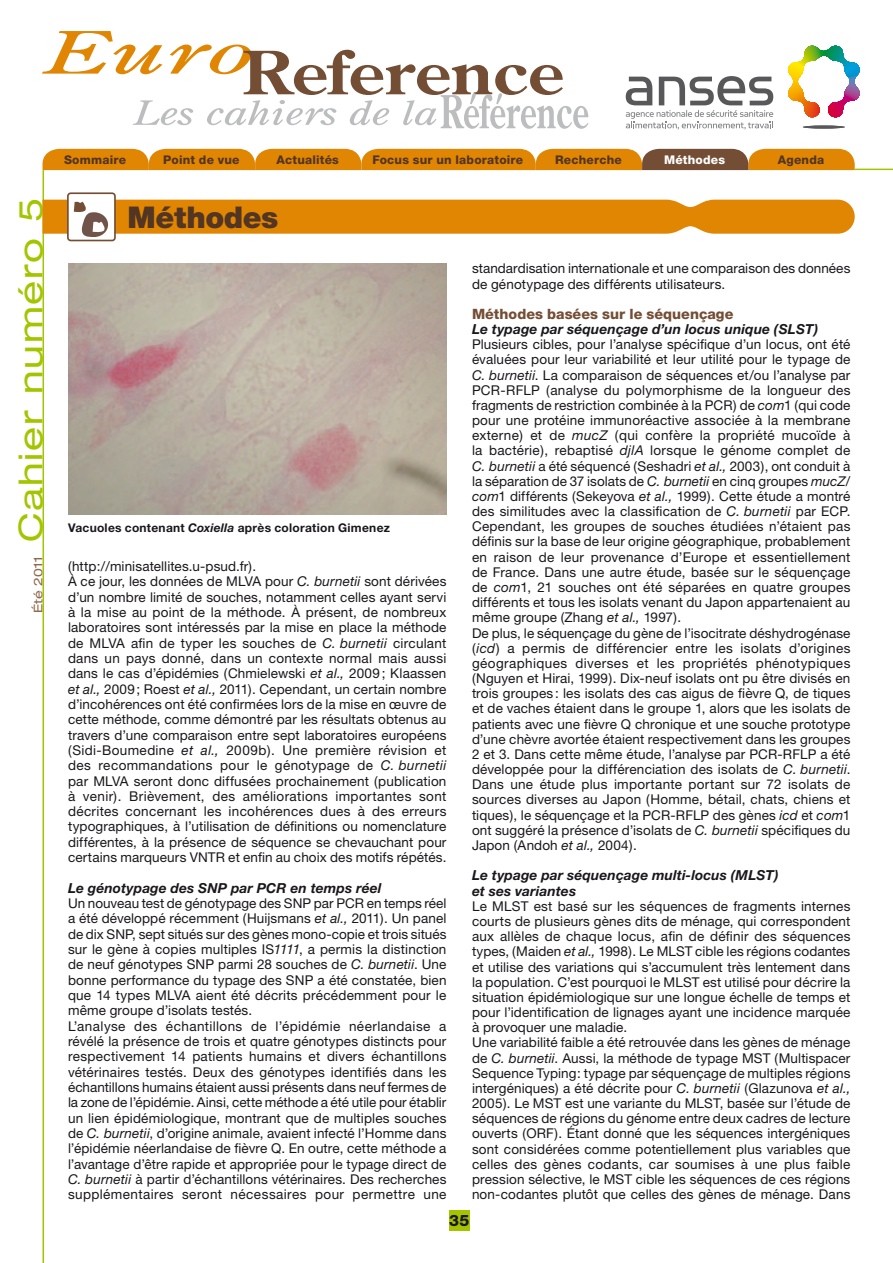
<style>
.page{position:relative;width:893px;height:1263px;background:#fff}
.page>*{position:absolute;margin:0;border:0;box-sizing:border-box;transform-origin:0 0}
.t1{font:expanded 33px "Helvetica Neue";letter-spacing:.05em;color:#a5c400;scale:1.1 1}
.t2{font:900 30px "Helvetica Neue";letter-spacing:-.015em;color:#523522}
.t3{font:800 15.75px "Helvetica Neue";color:#1a171c}
.t4{font:800 14.25px "Helvetica Neue";color:#744d35}
.t5{font:italic 700 13.8px/15.1px "Helvetica Neue";letter-spacing:.01em;color:#1a171c}
.t6{font:13.5px/15.1px "Helvetica Neue";letter-spacing:.01em;color:#1a171c}
.t7{font:800 12px "Helvetica Neue";letter-spacing:.015em;color:#523522}
.t8{font:700 12px "Helvetica Neue";letter-spacing:.02em;color:#1a171c}
.t9{font:800 12px "Helvetica Neue";letter-spacing:.02em;color:#fff}
.t10{font:expanded 12px "Helvetica Neue";color:#8d6950;scale:1.1 1}
.s1{font-style:italic}
</style>
<div class="page">
<svg style="left:42px;top:31px;width:546px;height:98px"></svg>
<svg style="left:788px;top:46px;width:72px;height:72px"></svg>
<hr style="left:822px;top:82px;width:3px;height:36px;background:#e2001a">
<svg style="left:803px;top:125px;width:42px;height:4px"></svg>
<svg style="left:626px;top:76px;width:147px;height:54px"></svg>
<div style="left:449px;top:1210px;width:20px;height:21px;background:#a5c400"></div>
<hr style="left:855px;top:169px;width:38px;height:1px;background:#a5c400">
<svg style="left:43px;top:149px;width:812px;height:21px;background:#d48313"></svg>
<hr style="left:43px;top:170px;width:1px;height:1093px;background:#a5c400">
<div style="left:67px;top:192px;width:49px;height:49px;border:2px solid #744d35;border-radius:3px"></div>
<svg style="left:43px;top:200px;width:812px;height:37px;background:#e29525"></svg>
<img style="left:68px;top:264px;width:378px;height:250px">
<p class="t7" style="left:64px;top:152px;width:64px">Sommaire</p>
<p class="t7" style="left:163px;top:152px;width:78px">Point de vue</p>
<p class="t7" style="left:277px;top:152px;width:64px">Actualités</p>
<p class="t7" style="left:372px;top:152px;width:152px">Focus sur un laboratoire</p>
<p class="t7" style="left:555px;top:152px;width:68px">Recherche</p>
<p class="t7" style="left:778px;top:152px;width:48px">Agenda</p>
<p class="t9" style="left:664px;top:152px;width:63px">Méthodes</p>
<h1 class="t1" style="left:11px;top:542px;width:315px;rotate:-90deg">Cahier numéro 5</h1>
<h2 class="t2" style="left:128px;top:199px;width:152px">Méthodes</h2>
<p class="t8" style="left:68px;top:521px;width:323px">Vacuoles contenant <span class="s1">Coxiella</span> après coloration Gimenez</p>
<p class="t10" style="left:31px;top:613px;width:54px;rotate:-90deg">Été 2011</p>
<p class="t6" style="left:68px;top:558px;width:380px">(http://minisatellites.u-psud.fr).<br>À ce jour, les données de MLVA pour <span class="s1">C. burnetii</span> sont dérivées d’un nombre limité de souches, notamment celles ayant servi à la mise au point de la méthode. À présent, de nombreux laboratoires sont intéressés par la mise en place la méthode de MLVA afin de typer les souches de <span class="s1">C. burnetii</span> circulant dans un pays donné, dans un contexte normal mais aussi dans le cas d’épidémies (Chmielewski <span class="s1">et al.,</span> 2009; Klaassen <span class="s1">et al.,</span> 2009; Roest <span class="s1">et al.,</span> 2011). Cependant, un certain nombre d’incohérences ont été confirmées lors de la mise en œuvre de cette méthode, comme démontré par les résultats obtenus au travers d’une comparaison entre sept laboratoires européens (Sidi-Boumedine <span class="s1">et al.,</span> 2009b). Une première révision et des recommandations pour le génotypage de <span class="s1">C. burnetii </span>par MLVA seront donc diffusées prochainement (publication à venir). Brièvement, des améliorations importantes sont décrites concernant les incohérences dues à des erreurs typographiques, à l’utilisation de définitions ou nomenclature différentes, à la présence de séquence se chevauchant pour certains marqueurs VNTR et enfin au choix des motifs répétés.</p>
<p class="t5" style="left:68px;top:880px;width:315px">Le génotypage des SNP par PCR en temps réel</p>
<p class="t6" style="left:68px;top:895px;width:380px">Un nouveau test de génotypage des SNP par PCR en temps réel a été développé récemment (Huijsmans <span class="s1">et al.,</span> 2011). Un panel de dix SNP, sept situés sur des gènes mono-copie et trois situés sur le gène à copies multiples IS<span class="s1">1111</span>, a permis la distinction de neuf génotypes SNP parmi 28 souches de <span class="s1">C. burnetii</span>. Une bonne performance du typage des SNP a été constatée, bien que 14 types MLVA aient été décrits précédemment pour le même groupe d’isolats testés.<br>L’analyse des échantillons de l’épidémie néerlandaise a révélé la présence de trois et quatre génotypes distincts pour respectivement 14 patients humains et divers échantillons vétérinaires testés. Deux des génotypes identifiés dans les échantillons humains étaient aussi présents dans neuf fermes de la zone de l’épidémie. Ainsi, cette méthode a été utile pour établir un lien épidémiologique, montrant que de multiples souches de <span class="s1">C. burnetii</span>, d’origine animale, avaient infecté l’Homme dans l’épidémie néerlandaise de fièvre Q. En outre, cette méthode a l’avantage d’être rapide et appropriée pour le typage direct de <span class="s1">C. burnetii</span> à partir d’échantillons vétérinaires. Des recherches supplémentaires seront nécessaires pour permettre une</p>
<p class="t6" style="left:472px;top:261px;width:380px">standardisation internationale et une comparaison des données de génotypage des différents utilisateurs.</p>
<p class="t4" style="left:472px;top:305px;width:263px">Méthodes basées sur le séquençage</p>
<p class="t5" style="left:472px;top:321px;width:348px">Le typage par séquençage d’un locus unique (SLST)</p>
<p class="t6" style="left:472px;top:337px;width:380px">Plusieurs cibles, pour l’analyse spécifique d’un locus, ont été évaluées pour leur variabilité et leur utilité pour le typage de <span class="s1">C. burnetii</span>. La comparaison de séquences et/ou l’analyse par PCR-RFLP (analyse du polymorphisme de la longueur des fragments de restriction combinée à la PCR) de <span class="s1">com</span>1 (qui code pour une protéine immunoréactive associée à la membrane externe) et de <span class="s1">mucZ</span> (qui confère la propriété mucoïde à la bactérie), rebaptisé <span class="s1">djlA</span> lorsque le génome complet de <span class="s1">C. burnetii</span> a été séquencé (Seshadri <span class="s1">et al.,</span> 2003), ont conduit à la séparation de 37 isolats de <span class="s1">C. burnetii</span> en cinq groupes <span class="s1">mucZ</span>/ <span class="s1">com</span>1 différents (Sekeyova <span class="s1">et al.,</span> 1999). Cette étude a montré des similitudes avec la classification de <span class="s1">C. burnetii</span> par ECP.<br>Cependant, les groupes de souches étudiées n’étaient pas définis sur la base de leur origine géographique, probablement en raison de leur provenance d’Europe et essentiellement de France. Dans une autre étude, basée sur le séquençage de <span class="s1">com</span>1, 21 souches ont été séparées en quatre groupes différents et tous les isolats venant du Japon appartenaient au même groupe (Zhang <span class="s1">et al.,</span> 1997).<br>De plus, le séquençage du gène de l’isocitrate déshydrogénase (<span class="s1">icd</span>) a permis de différencier entre les isolats d’origines géographiques diverses et les propriétés phénotypiques (Nguyen et Hirai, 1999). Dix-neuf isolats ont pu être divisés en trois groupes: les isolats des cas aigus de fièvre Q, de tiques et de vaches étaient dans le groupe 1, alors que les isolats de patients avec une fièvre Q chronique et une souche prototype d’une chèvre avortée étaient respectivement dans les groupes 2 et 3. Dans cette même étude, l’analyse par PCR-RFLP a été développée pour la différenciation des isolats de <span class="s1">C. burnetii</span>.<br>Dans une étude plus importante portant sur 72 isolats de sources diverses au Japon (Homme, bétail, chats, chiens et tiques), le séquençage et la PCR-RFLP des gènes <span class="s1">icd</span> et <span class="s1">com</span>1 ont suggéré la présence d’isolats de <span class="s1">C. burnetii</span> spécifiques du Japon (Andoh <span class="s1">et al.,</span> 2004).</p>
<p class="t5" style="left:472px;top:868px;width:308px">Le typage par séquençage multi-locus (MLST) et ses variantes</p>
<p class="t6" style="left:472px;top:898px;width:380px">Le MLST est basé sur les séquences de fragments internes courts de plusieurs gènes dits de ménage, qui correspondent aux allèles de chaque locus, afin de définir des séquences types, (Maiden <span class="s1">et al.,</span> 1998). Le MLST cible les régions codantes et utilise des variations qui s’accumulent très lentement dans la population. C’est pourquoi le MLST est utilisé pour décrire la situation épidémiologique sur une longue échelle de temps et pour l’identification de lignages ayant une incidence marquée à provoquer une maladie.<br>Une variabilité faible a été retrouvée dans les gènes de ménage de <span class="s1">C. burnetii</span>. Aussi, la méthode de typage MST (Multispacer Sequence Typing: typage par séquençage de multiples régions intergéniques) a été décrite pour <span class="s1">C. burnetii</span> (Glazunova <span class="s1">et al., </span>2005). Le MST est une variante du MLST, basée sur l’étude de séquences de régions du génome entre deux cadres de lecture ouverts (ORF). Étant donné que les séquences intergéniques sont considérées comme potentiellement plus variables que celles des gènes codants, car soumises à une plus faible pression sélective, le MST cible les séquences de ces régions non-codantes plutôt que celles des gènes de ménage. Dans</p>
<p class="t3" style="left:449px;top:1211px;width:22px">35</p>
</div>
